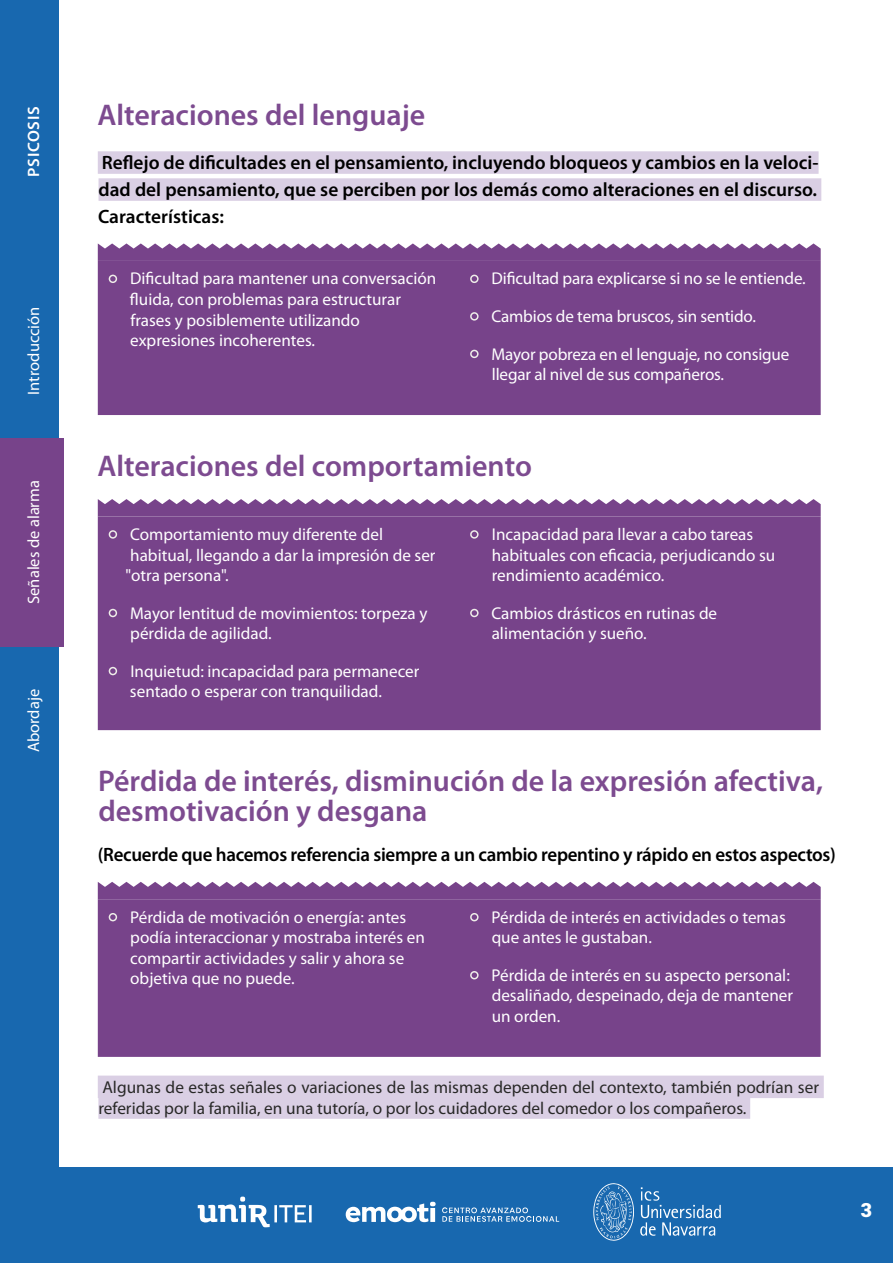
<style>
.page{position:relative;width:893px;height:1263px;background:#fff}
.page>*{position:absolute;margin:0;border:0;box-sizing:border-box;transform-origin:0 0}
.t1{font:600 30px/30px "Myriad Pro";color:#7d4b90}
.t2{font:19.5px "Roboto Slab";color:#fff}
.t3{font:600 19.35px/27px "Myriad Pro";letter-spacing:-.015em;color:#000;text-align:justify}
.t4{font:17.25px/20.7px "Myriad Pro";color:#282827}
.t5{font:17.1px/20.5px "Myriad Pro";color:#fff}
.t6{font:16.5px "Myriad Pro";color:#fff}
.t7{font:600 16.5px "Myriad Pro";letter-spacing:.035em;color:#fff}
.s1{font-size:33px;color:#efede9}
</style>
<div class="page">
<div style="left:0;top:1167px;width:893px;height:96px;background:#1868af"></div>
<svg style="left:593px;top:1183px;width:41px;height:58px"></svg>
<svg style="left:640px;top:1187px;width:81px;height:49px"></svg>
<svg style="left:198px;top:1196px;width:114px;height:31px"></svg>
<svg style="left:346px;top:1202px;width:90px;height:20px"></svg>
<svg style="left:442px;top:1207px;width:117px;height:15px"></svg>
<div style="left:0;top:0;width:58px;height:1263px;background:#1868af"></div>
<div style="left:0;top:438px;width:63px;height:209px;background:#77438a"></div>
<div style="left:98px;top:151px;width:721px;height:23px;background:#dacfe4"></div>
<div style="left:99px;top:178px;width:722px;height:23px;background:#dacfe4"></div>
<div style="left:98px;top:1075px;width:726px;height:23px;background:#dacfe4"></div>
<div style="left:98px;top:1096px;width:652px;height:23px;background:#dacfe4"></div>
<div style="left:98px;top:261px;width:723px;height:154px;background:#77438a"></div>
<svg style="left:98px;top:243px;width:723px;height:18px;background:#8e639e"></svg>
<div style="left:98px;top:516px;width:723px;height:214px;background:#77438a"></div>
<svg style="left:98px;top:499px;width:723px;height:17px;background:#8b5f9b"></svg>
<div style="left:98px;top:899px;width:723px;height:158px;background:#77438a"></div>
<svg style="left:98px;top:882px;width:723px;height:17px;background:#895c9a"></svg>
<p class="t7" style="left:23px;top:177px;width:72px;rotate:-90deg">PSICOSIS</p>
<p class="t6" style="left:23px;top:395px;width:90px;rotate:-90deg">Introducción</p>
<p class="t6" style="left:23px;top:604px;width:125px;rotate:-90deg">Señales de alarma</p>
<p class="t6" style="left:23px;top:752px;width:65px;rotate:-90deg">Abordaje</p>
<h1 class="t1" style="left:97px;top:99px;width:329px">Alteraciones del lenguaje</h1>
<p class="t3" style="left:98px;top:148px;width:722px">Reflejo de dificultades en el pensamiento, incluyendo bloqueos y cambios en la veloci&shy;dad del pensamiento, que se perciben por los demás como alteraciones en el discurso.<br>Características:</p>
<p class="t5" style="left:130px;top:268px;width:308px;text-indent:-22px"><span class="s1">•</span> Dificultad para mantener una conversación fluida, con problemas para estructurar frases y posiblemente utilizando expresiones incoherentes.</p>
<p class="t5" style="left:470px;top:268px;width:338px"><span class="s1">•</span> Dificultad para explicarse si no se le entiende.</p>
<p class="t5" style="left:470px;top:306px;width:288px"><span class="s1">•</span> Cambios de tema bruscos, sin sentido.</p>
<p class="t5" style="left:492px;top:343px;width:299px;text-indent:-22px"><span class="s1">•</span> Mayor pobreza en el lenguaje, no consigue llegar al nivel de sus compañeros.</p>
<h1 class="t1" style="left:97px;top:450px;width:436px">Alteraciones del comportamiento</h1>
<p class="t5" style="left:126px;top:524px;width:312px;text-indent:-17px"><span class="s1">•</span> Comportamiento muy diferente del habitual, llegando a dar la impresión de ser "otra persona".</p>
<p class="t5" style="left:130px;top:602px;width:299px;text-indent:-22px"><span class="s1">•</span> Mayor lentitud de movimientos: torpeza y pérdida de agilidad.</p>
<p class="t5" style="left:130px;top:660px;width:291px;text-indent:-22px"><span class="s1">•</span> Inquietud: incapacidad para permanecer sentado o esperar con tranquilidad.</p>
<p class="t5" style="left:492px;top:524px;width:285px;text-indent:-22px"><span class="s1">•</span> Incapacidad para llevar a cabo tareas habituales con eficacia, perjudicando su rendimiento académico.</p>
<p class="t5" style="left:492px;top:602px;width:227px;text-indent:-22px"><span class="s1">•</span> Cambios drásticos en rutinas de alimentación y sueño.</p>
<h1 class="t1" style="left:98px;top:765px;width:727px">Pérdida de interés, disminución de la expresión afectiva, desmotivación y desgana</h1>
<p class="t3" style="left:98px;top:840px;width:740px">(Recuerde que hacemos referencia siempre a un cambio repentino y rápido en estos aspectos)</p>
<p class="t5" style="left:130px;top:906px;width:296px;text-indent:-22px"><span class="s1">•</span> Pérdida de motivación o energía: antes podía interaccionar y mostraba interés en compartir actividades y salir y ahora se objetiva que no puede.</p>
<p class="t5" style="left:492px;top:906px;width:296px;text-indent:-22px"><span class="s1">•</span> Pérdida de interés en actividades o temas que antes le gustaban.</p>
<p class="t5" style="left:492px;top:964px;width:303px;text-indent:-22px"><span class="s1">•</span> Pérdida de interés en su aspecto personal: desaliñado, despeinado, deja de mantener un orden.</p>
<p class="t4" style="left:98px;top:1076px;width:722px">Algunas de estas señales o variaciones de las mismas dependen del contexto, también podrían ser referidas por la familia, en una tutoría, o por los cuidadores del comedor o los compañeros.</p>
<p class="t2" style="left:861px;top:1196px;width:12px">3</p>
</div>
